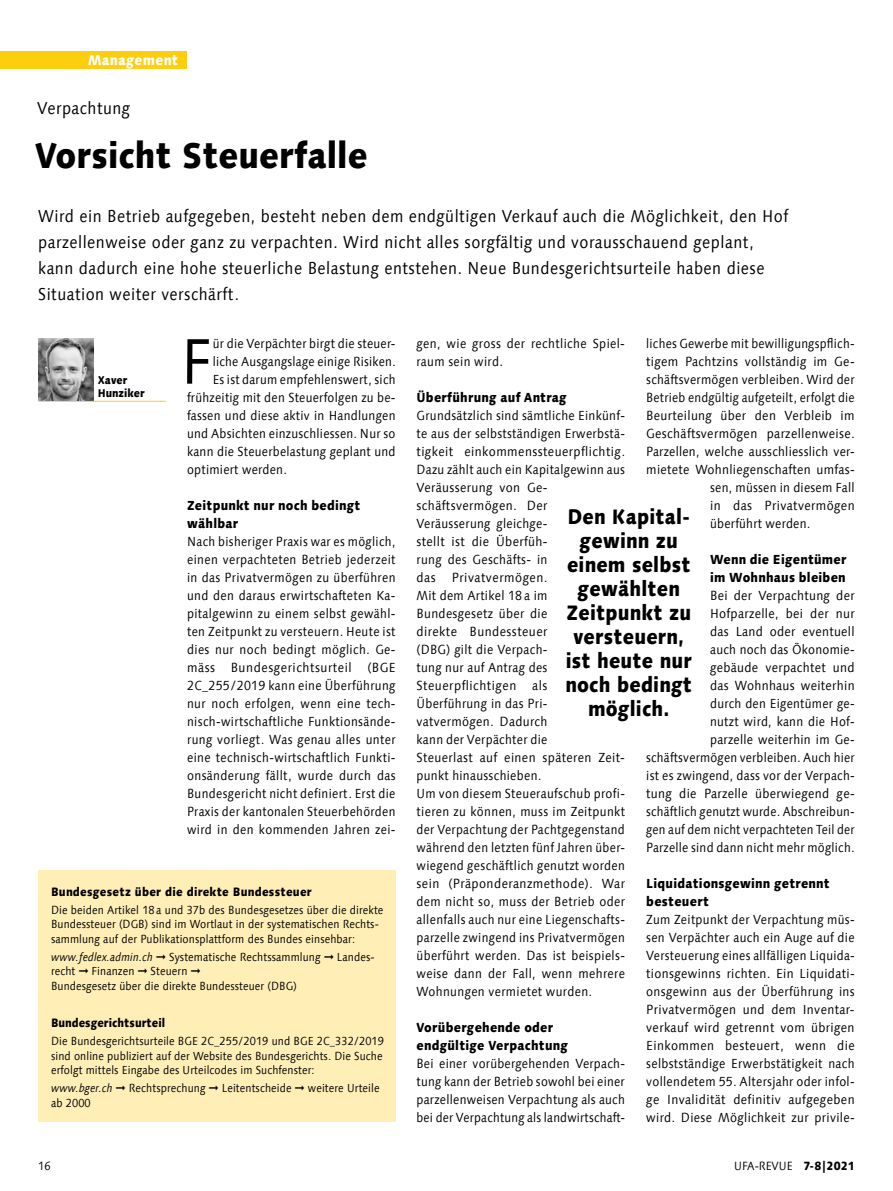
<style>
.page{position:relative;width:893px;height:1191px;background:#fff}
.page>*{position:absolute;margin:0;border:0;box-sizing:border-box;transform-origin:0 0}
.t1{font:64.2px "Linotype Syntax Com";color:#000;scale:.9 1}
.t2{font:800 36px "Linotype Syntax Com";color:#000;scale:.9 1}
.t3{font:800 21px/24px "Linotype Syntax Com";letter-spacing:.01em;color:#000;text-align:center;scale:.88 1}
.t4{font:17.25px/26.2px "Linotype Syntax Com";letter-spacing:.03em;color:#000;scale:.9 1}
.t5{font:800 14.25px "Linotype Syntax Com";letter-spacing:.025em;color:#fff;scale:.9 1}
.t6{font:13.2px/18px "Linotype Syntax Com";letter-spacing:.025em;color:#000;scale:.9 1}
.t7{font:13.2px/18px "Linotype Syntax Com";letter-spacing:.025em;color:#000;text-align:justify;scale:.89 1}
.t8{font:13.2px/18px "Linotype Syntax Com";letter-spacing:.025em;color:#000;text-align:right;scale:.92 1}
.t9{font:800 13.2px/18px "Linotype Syntax Com";letter-spacing:.02em;color:#000;scale:.9 1}
.t10{font:800 12px "Linotype Syntax Com";letter-spacing:.02em;color:#000;scale:.9 1}
.t11{font:800 12px "Linotype Syntax Com";color:#000;scale:.88 1}
.t12{font:12px "Linotype Syntax Com";color:#000;scale:.9 1}
.t13{font:12px "Linotype Syntax Com";color:#000;scale:.88 1}
.t14{font:11.7px/14.2px "Linotype Syntax Com";letter-spacing:.01em;color:#000;scale:.9 1}
.t15{font:800 11.25px/13.5px "Linotype Syntax Com";color:#000;scale:.9 1}
.s1{font-style:italic}
.s2{font-weight:800}
</style>
<div class="page">
<hr style="left:38px;top:401px;width:128px;height:1px;background:#fdce0d">
<img style="left:38px;top:339px;width:56px;height:62px">
<div style="left:0;top:51px;width:187px;height:17px;background:#fdce0d"></div>
<div style="left:38px;top:870px;width:357px;height:251px;background:#ffefb7"></div>
<p class="t5" style="left:88px;top:51px;width:102px">Management</p>
<h3 class="t4" style="left:37px;top:94px;width:105px">Verpachtung</h3>
<h2 class="t2" style="left:35px;top:132px;width:371px">Vorsicht Steuerfalle</h2>
<p class="t4" style="left:38px;top:202px;width:835px">Wird ein Betrieb aufgegeben, besteht neben dem endgültigen Verkauf auch die Möglichkeit, den Hof parzellenweise oder ganz zu verpachten. Wird nicht alles sorgfältig und vorausschauend geplant, kann dadurch eine hohe steuerliche Belastung entstehen. Neue Bundesgerichtsurteile haben diese Situation weiter verschärft.</p>
<p class="t15" style="left:98px;top:373px;width:54px">Xaver<br>Hunziker</p>
<h1 class="t1" style="left:181px;top:321px;width:35px">F</h1>
<p class="t6" style="left:213px;top:334px;width:205px">ür die Verpächter birgt die steuer-</p>
<p class="t7" style="left:213px;top:352px;width:207px">liche Ausgangslage einige Risiken.</p>
<p class="t7" style="left:213px;top:370px;width:207px">Es ist darum empfehlenswert, sich</p>
<p class="t6" style="left:187px;top:388px;width:233px">frühzeitig mit den Steuerfolgen zu be-</p>
<p class="t6" style="left:187px;top:406px;width:233px">fassen und diese aktiv in Handlungen</p>
<p class="t6" style="left:187px;top:424px;width:233px">und Absichten einzuschliessen. Nur so</p>
<p class="t6" style="left:187px;top:442px;width:233px">kann die Steuerbelastung geplant und</p>
<p class="t6" style="left:187px;top:460px;width:112px">optimiert werden.</p>
<p class="t9" style="left:187px;top:496px;width:194px">Zeitpunkt nur noch bedingt wählbar</p>
<p class="t7" style="left:187px;top:532px;width:236px">Nach bisheriger Praxis war es möglich, einen verpachteten Betrieb jederzeit in das Privatvermögen zu überführen und den daraus erwirtschafteten Ka&shy;pitalgewinn zu einem selbst gewähl&shy;ten Zeitpunkt zu versteuern. Heute ist dies nur noch bedingt möglich. Ge&shy;mäss Bundesgerichtsurteil (BGE 2C_255/2019 kann eine Überführung nur noch erfolgen, wenn eine tech&shy;nisch-wirtschaftliche Funktionsände&shy;rung vorliegt. Was genau alles unter eine technisch-wirtschaftlich Funkti&shy;onsänderung fällt, wurde durch das Bundesgericht nicht definiert. Erst die Praxis der kantonalen Steuerbehörden wird in den kommenden Jahren zei-</p>
<p class="t10" style="left:51px;top:883px;width:291px">Bundesgesetz über die direkte Bundessteuer</p>
<p class="t14" style="left:51px;top:903px;width:371px">Die beiden Artikel 18a und 37b des Bundesgesetzes über die direkte<br>Bundessteuer (DGB) sind im Wortlaut in der systematischen Rechts&shy;sammlung auf der Publikationsplattform des Bundes einsehbar:</p>
<p class="t14" style="left:51px;top:950px;width:361px"><span class="s1">www.fedlex.admin.ch</span> ➞ Systematische Rechtssammlung ➞ Landes&shy;recht ➞ Finanzen ➞ Steuern ➞<br>Bundesgesetz über die direkte Bundessteuer (DBG)</p>
<p class="t11" style="left:51px;top:1014px;width:131px">Bundesgerichtsurteil</p>
<p class="t14" style="left:51px;top:1034px;width:372px;text-align:justify">Die Bundesgerichtsurteile BGE 2C_255/2019 und BGE 2C_332/2019 sind online publiziert auf der Website des Bundesgerichts. Die Suche erfolgt mittels Eingabe des Urteilcodes im Suchfenster:</p>
<p class="t14" style="left:51px;top:1081px;width:367px"><span class="s1">www.bger.ch</span> ➞ Rechtsprechung ➞ Leitentscheide ➞ weitere Urteile ab 2000</p>
<p class="t7" style="left:646px;top:334px;width:236px">liches Gewerbe mit bewilligungspflich-</p>
<p class="t8" style="left:646px;top:352px;width:228px">tigem Pachtzins vollständig im Ge-</p>
<p class="t6" style="left:646px;top:370px;width:233px">schäftsvermögen verbleiben. Wird der</p>
<p class="t7" style="left:646px;top:388px;width:236px">Betrieb endgültig aufgeteilt, erfolgt die</p>
<p class="t8" style="left:646px;top:406px;width:228px">Beurteilung über den Verbleib im</p>
<p class="t8" style="left:646px;top:424px;width:228px">Geschäftsvermögen parzellenweise.</p>
<p class="t6" style="left:646px;top:442px;width:233px">Parzellen, welche ausschliesslich ver-</p>
<p class="t8" style="left:646px;top:460px;width:228px">mietete Wohnliegenschaften umfas-</p>
<p class="t6" style="left:710px;top:478px;width:162px">sen, müssen in diesem Fall</p>
<p class="t8" style="left:710px;top:496px;width:159px">in das Privatvermögen</p>
<p class="t6" style="left:710px;top:514px;width:113px">überführt werden.</p>
<p class="t9" style="left:710px;top:550px;width:153px">Wenn die Eigentümer im Wohnhaus bleiben</p>
<p class="t8" style="left:646px;top:586px;width:228px">Bei der Verpachtung der<br>Hofparzelle, bei der nur<br>das Land oder eventuell<br>auch noch das Ökonomie-<br>gebäude verpachtet und<br>das Wohnhaus weiterhin<br>durch den Eigentümer ge-<br>nutzt wird, kann die Hof-<br>parzelle weiterhin im Ge&shy;schäftsvermögen verbleiben. Auch hier ist es zwingend, dass vor der Verpach&shy;tung die Parzelle überwiegend ge&shy;schäftlich genutzt wurde. Abschreibun&shy;gen auf dem nicht verpachteten Teil der<br>Parzelle sind dann nicht mehr möglich.</p>
<p class="t9" style="left:646px;top:874px;width:205px">Liquidationsgewinn getrennt besteuert</p>
<p class="t6" style="left:646px;top:910px;width:233px;text-align:justify">Zum Zeitpunkt der Verpachtung müs&shy;sen Verpächter auch ein Auge auf die Versteuerung eines allfälligen Liquida&shy;tionsgewinns richten. Ein Liquidati&shy;onsgewinn aus der Überführung ins Privatvermögen und dem Inventar&shy;verkauf wird getrennt vom übrigen Einkommen besteuert, wenn die selbstständige Erwerbstätigkeit nach vollendetem 55. Altersjahr oder infol&shy;ge Invalidität definitiv aufgegeben wird. Diese Möglichkeit zur privile-</p>
<p class="t6" style="left:417px;top:334px;width:233px">gen, wie gross der rechtliche Spiel&shy;raum sein wird.</p>
<p class="t9" style="left:417px;top:388px;width:168px">Überführung auf Antrag</p>
<p class="t6" style="left:417px;top:406px;width:233px">Grundsätzlich sind sämtliche Einkünf&shy;te aus der selbstständigen Erwerbstä&shy;tigkeit einkommenssteuerpflichtig.<br>Dazu zählt auch ein Kapitalgewinn aus<br>Veräusserung von Ge&shy;schäftsvermögen. Der<br>Veräusserung gleichge-<br>stellt ist die Überfüh-<br>rung des Geschäfts- in<br>das Privatvermögen.<br>Mit dem Artikel 18 a im<br>Bundesgesetz über die<br>direkte Bundessteuer<br>(DBG) gilt die Verpach-<br>tung nur auf Antrag des<br>Steuerpflichtigen als<br>Überführung in das Pri&shy;vatvermögen. Dadurch<br>kann der Verpächter die<br>Steuerlast auf einen späteren Zeit&shy;punkt hinausschieben.<br>Um von diesem Steueraufschub profi&shy;tieren zu können, muss im Zeitpunkt der Verpachtung der Pachtgegenstand während den letzten fünf Jahren über&shy;wiegend geschäftlich genutzt worden sein (Präponderanzmethode). War dem nicht so, muss der Betrieb oder allenfalls auch nur eine Liegenschafts&shy;parzelle zwingend ins Privatvermögen überführt werden. Das ist beispiels&shy;weise dann der Fall, wenn mehrere<br>Wohnungen vermietet wurden.</p>
<p class="t9" style="left:417px;top:1018px;width:170px">Vorübergehende oder endgültige Verpachtung</p>
<p class="t6" style="left:417px;top:1054px;width:233px;text-align:justify">Bei einer vorübergehenden Verpach&shy;tung kann der Betrieb sowohl bei einer parzellenweisen Verpachtung als auch bei der Verpachtung als landwirtschaft-</p>
<h3 class="t3" style="left:565px;top:504px;width:145px">Den Kapital&shy;gewinn zu einem selbst gewählten<br>Zeitpunkt zu versteuern, ist heute nur noch bedingt möglich.</h3>
<p class="t13" style="left:38px;top:1158px;width:16px">16</p>
<p class="t12" style="left:734px;top:1158px;width:135px">UFA-REVUE <span class="s2">7-8|2021</span></p>
</div>
